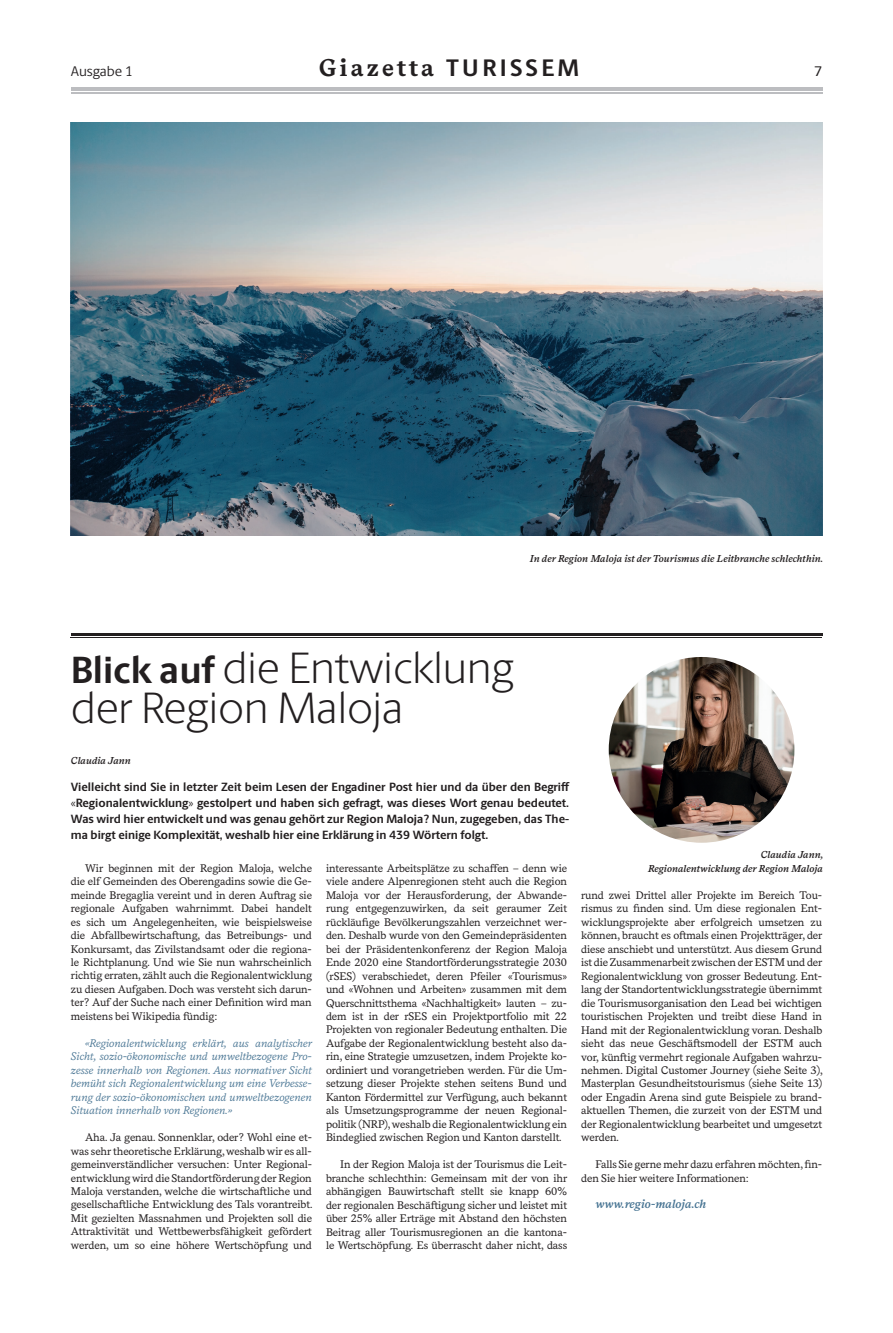
<style>
.page{position:relative;width:893px;height:1333px;background:#fff}
.page>*{position:absolute;margin:0;border:0;box-sizing:border-box;transform-origin:0 0}
.t1{font:300 44px/40px "Berlingske Sans";color:#231f20}
.t2{font:700 24px "Messina Serif";letter-spacing:.13em;color:#231f20}
.t3{font:14px "Berlingske Sans";letter-spacing:-.01em;color:#231f20}
.t4{font:500 14px "Berlingske Sans";color:#231f20}
.t5{font:700 12px/16px "Berlingske Sans";color:#231f20;text-align:justify}
.t6{font:italic 600 12px "Messina Serif";color:#467392}
.t7{font:11px/13.5px "Messina Serif";letter-spacing:-.01em;color:#231f20;text-align:justify}
.t8{font:italic 11px/13.5px "Messina Serif";color:#467392;text-align:justify}
.t9{font:italic 600 10px/13.5px "Messina Serif";color:#231f20;text-align:right}
.s1{font-family:"Berlingske Sans"}
.s2{font-weight:700;font-size:38px}
.s3{font-family:"Myriad Pro";font-weight:400}
.s4{font-family:"Myriad Pro"}
</style>
<div class="page">
<hr style="left:71px;top:87px;width:751px;height:3px;background:#bcbdc0">
<hr style="left:71px;top:92px;width:751px;height:1px;background:#bcbdc0">
<img style="left:71px;top:123px;width:751px;height:413px">
<hr style="left:71px;top:633px;width:751px;height:2px;background:#231f20">
<hr style="left:71px;top:637px;width:751px;height:1px;background:#231f20">
<img style="left:609px;top:657px;width:185px;height:185px;border-radius:93px">
<p class="t3" style="left:71px;top:61px;width:64px">Ausgabe 1</p>
<h2 class="t2" style="left:319px;top:49px;width:261px">Giazetta <span class="s1">TURISSEM</span></h2>
<p class="t4" style="left:814px;top:60px;width:9px">7</p>
<p class="t9" style="left:530px;top:551px;width:295px">In der Region Maloja ist der Tourismus die Leitbranche schlechthin.</p>
<h1 class="t1" style="left:71px;top:646px;width:445px"><span class="s2">Blick auf</span> die Entwicklung der Region Maloja</h1>
<p class="t9" style="left:71px;top:753px;width:61px">Claudia Jann</p>
<p class="t5" style="left:71px;top:778px;width:500px">Vielleicht sind Sie in letzter Zeit beim Lesen der Engadiner Post hier und da ü ber den Begriff <span class="s3">«</span>Regionalentwicklung<span class="s3">»</span> gestolpert und haben sich gefragt, was dieses Wort genau bedeutet.<br>Was wird hier entwickelt und was genau gehört zur Region Maloja ? Nun, zugegeben, das The&shy;ma birgt einige Komplexität, weshalb hier eine Erklä rung in 439 Wö rtern folgt.</p>
<p class="t7" style="left:71px;top:860px;width:243px;text-indent:14px">Wir beginnen mit der Region Maloja, welche die elf Gemeinden des Oberengadins sowie die Ge&shy;meinde Bregaglia vereint und in deren Auftrag sie regionale Aufgaben wahrnimmt. Dabei handelt es sich um Angelegenheiten, wie beispielsweise die Abfallbewirtschaftung, das Betreibungs- und Konkursamt, das Zivilstandsamt oder die regiona&shy;le Richtplanung. Und wie Sie nun wahrscheinlich richtig erraten, zä hlt auch die Regionalentwicklung zu diesen Aufgaben. Doch was versteht sich darun&shy;ter ? Auf der Suche nach einer Definition wird man meistens bei Wikipedia fü ndig :</p>
<p class="t8" style="left:71px;top:1035px;width:243px;text-indent:14px">«Regionalentwicklung erklä rt, aus analytischer Sicht, sozio-ö konomische und umweltbezogene Pro&shy;zesse innerhalb von Regionen. Aus normativer Sicht bemü ht sich Regionalentwicklung um eine Verbesse&shy;rung der sozio-ö konomischen und umweltbezogenen Situation innerhalb von Regionen.»</p>
<p class="t7" style="left:71px;top:1130px;width:243px;text-indent:14px">Aha. Ja genau. Sonnenklar, oder ? Wohl eine et&shy;was sehr theoretische Erklä rung, weshalb wir es all&shy;gemeinverständlicher versuchen : Unter Regional&shy;entwicklung wird die Standortfö rderung der Region Maloja verstanden, welche die wirtschaftliche und gesellschaftliche Entwicklung des Tals vorantreibt.<br>Mit gezielten Massnahmen und Projekten soll die Attraktivitä t und Wettbewerbsfä higkeit gefö rdert werden, um so eine hö here Wertschö pfung und</p>
<p class="t7" style="left:326px;top:860px;width:243px">interessante Arbeitsplä tze zu schaffen – denn wie viele andere Alpenregionen steht auch die Region Maloja vor der Herausforderung, der Abwande&shy;rung entgegenzuwirken, da seit geraumer Zeit rü cklä ufige Bevö lkerungszahlen verzeichnet wer&shy;den. Deshalb wurde von den Gemeindeprä sidenten bei der Prä sidentenkonferenz der Region Maloja Ende 2020 eine Standortfö rderungsstrategie 2030 (rSES) verabschiedet, deren Pfeiler <span class="s4">«</span>Tourismus<span class="s4">» </span>und <span class="s4">«</span>Wohnen und Arbeiten<span class="s4">»</span> zusammen mit dem Querschnittsthema <span class="s4">«</span>Nachhaltigkeit<span class="s4">»</span> lauten – zu&shy;dem ist in der rSES ein Projektportfolio mit 22<br>Projekten von regionaler Bedeutung enthalten. Die Aufgabe der Regionalentwicklung besteht also da&shy;rin, eine Strategie umzusetzen, indem Projekte ko&shy;ordiniert und vorangetrieben werden. Fü r die Um&shy;setzung dieser Projekte stehen seitens Bund und Kanton Fö rdermittel zur Verfü gung, auch bekannt als Umsetzungsprogramme der neuen Regional&shy;politik (NRP), weshalb die Regionalentwicklung ein Bindeglied zwischen Region und Kanton darstellt.</p>
<p class="t7" style="left:326px;top:1157px;width:243px;text-indent:14px">In der Region Maloja ist der Tourismus die Leit&shy;branche schlechthin : Gemeinsam mit der von ihr abhä ngigen Bauwirtschaft stellt sie knapp 60% der regionalen Beschä ftigung sicher und leistet mit ü ber 25% aller Erträge mit Abstand den hö chsten Beitrag aller Tourismusregionen an die kantona&shy;le Wertschö pfung. Es ü berrascht daher nicht, dass</p>
<p class="t9" style="left:648px;top:847px;width:177px">Claudia Jann,<br>Regionalentwicklung der Region Maloja</p>
<p class="t7" style="left:581px;top:887px;width:243px">rund zwei Drittel aller Projekte im Bereich Tou&shy;rismus zu finden sind. Um diese regionalen Ent&shy;wicklungsprojekte aber erfolgreich umsetzen zu kö nnen, braucht es oftmals einen Projektträger, der diese anschiebt und unterstü tzt. Aus diesem Grund ist die Zusammenarbeit zwischen der ESTM und der Regionalentwicklung von grosser Bedeutung. Ent&shy;lang der Standortentwicklungsstrategie ü bernimmt die Tourismusorganisation den Lead bei wichtigen touristischen Projekten und treibt diese Hand in Hand mit der Regionalentwicklung voran. Deshalb sieht das neue Geschä ftsmodell der ESTM auch vor, künftig vermehrt regionale Aufgaben wahrzu&shy;nehmen. Digital Customer Journey (siehe Seite 3), Masterplan Gesundheitstourismus (siehe Seite 13) oder Engadin Arena sind gute Beispiele zu brand&shy;aktuellen Themen, die zurzeit von der ESTM und der Regionalentwicklung bearbeitet und umgesetzt werden.</p>
<p class="t7" style="left:581px;top:1157px;width:242px;text-indent:14px">Falls Sie gerne mehr dazu erfahren möchten, fin&shy;den Sie hier weitere Informationen :</p>
<p class="t6" style="left:595px;top:1194px;width:113px">www.regio-maloja.ch</p>
</div>
